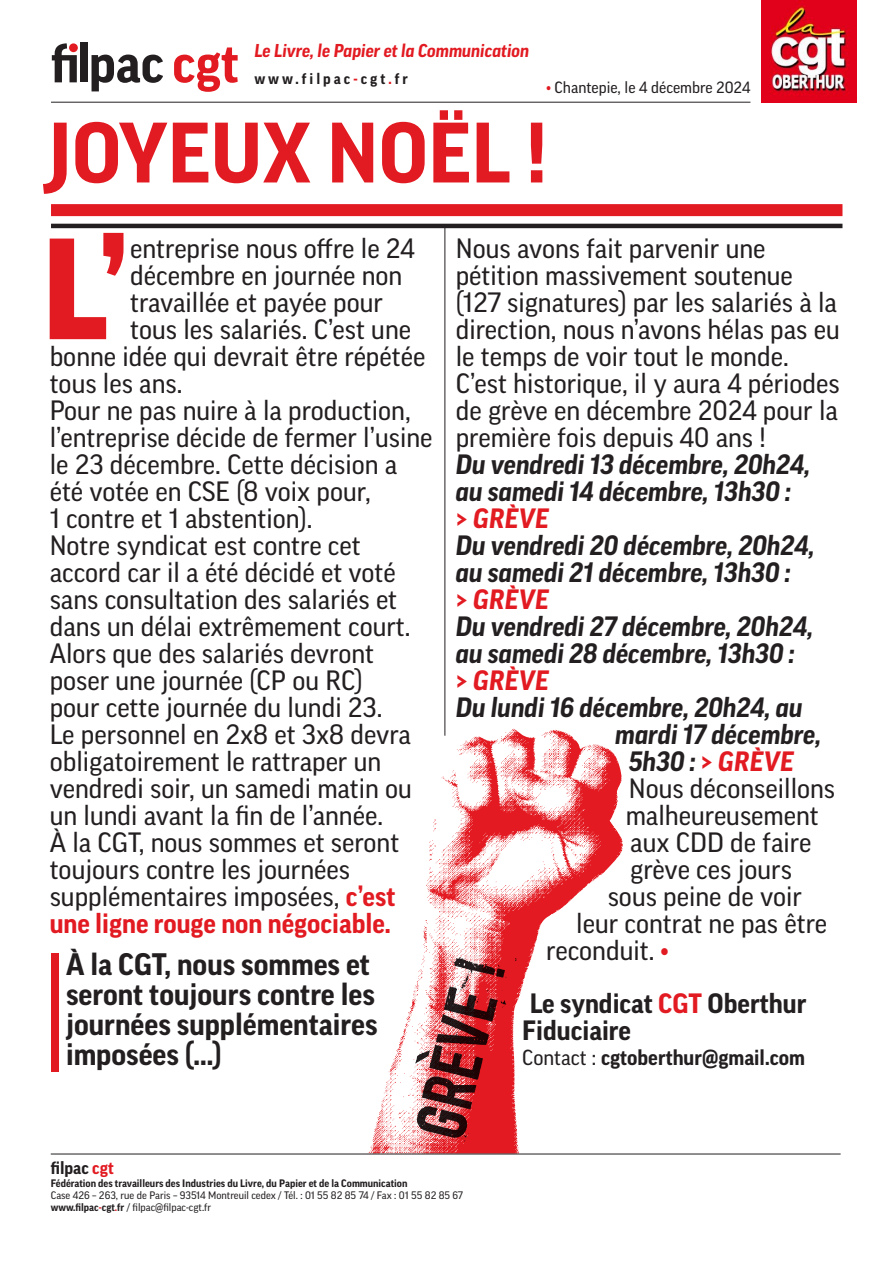
<style>
.page{position:relative;width:893px;height:1263px;background:#fff}
.page>*{position:absolute;margin:0;border:0;box-sizing:border-box;transform-origin:0 0}
.t1{font:900 138.75px "Good OT";color:#e21a21}
.t2{font:700 82.5px "Good OT";color:#e21a21}
.t3{font:700 30px/30px "Good OT";color:#231f20}
.t4{font:27px/27px "Good OT";color:#231f20}
.t5{font:italic 700 27px/27px "Good OT";color:#231f20}
.t6{font:700 27px/27px "Good OT";color:#231f20}
.t7{font:italic 700 27px "Good OT";letter-spacing:.01em;color:#e21a21}
.t8{font:700 27px "Good OT";color:#e21a21}
.t9{font:700 21px "Good OT";color:#231f20}
.t10{font:italic 700 18px "Good OT";color:#e21a21}
.t11{font:700 17.25px "Good OT";color:#231f20}
.t12{font:15.75px "Good OT";color:#231f20}
.t13{font:700 15px "Good OT";letter-spacing:.2em;color:#231f20}
.t14{font:10.5px/12px "Good OT";color:#231f20}
.t15{font:700 10.5px "Good OT";color:#231f20}
.s1{color:#e21a21}
.s2{color:#231f20}
.s3{font-weight:400}
.s4{font-weight:700;color:#e21a21}
.s5{font-weight:700}
</style>
<div class="page">
<div style="left:51px;top:204px;width:791px;height:12px;background:#e21a21"></div>
<hr style="left:51px;top:224px;width:791px;height:4px;background:#231f20">
<hr style="left:445px;top:226px;width:1px;height:510px;background:#231f20">
<div style="left:51px;top:953px;width:8px;height:118px;background:#e21a21"></div>
<img style="left:368px;top:729px;width:255px;height:424px">
<hr style="left:51px;top:1154px;width:790px;height:1px;background:#231f20">
<hr style="left:51px;top:102px;width:699px;height:1px;background:#231f20">
<svg style="left:174px;top:47px;width:64px;height:45px"></svg>
<svg style="left:92px;top:55px;width:71px;height:36px"></svg>
<div style="left:81px;top:43px;width:7px;height:39px;background:#231f20"></div>
<svg style="left:52px;top:43px;width:25px;height:39px"></svg>
<img style="left:761px;top:0;width:96px;height:103px">
<svg style="left:415px;top:950px;width:102px;height:191px;background:#bd5356"></svg>
<p class="t10" style="left:254px;top:41px;width:276px">Le Livre, le Papier et la Communication</p>
<p class="t13" style="left:254px;top:70px;width:155px">www.filpac<span class="s1">-</span>cgt<span class="s1">.</span>fr</p>
<p class="t12" style="left:546px;top:79px;width:205px"><span class="s1">•</span> Chantepie, le 4 décembre 2024</p>
<h2 class="t2" style="left:47px;top:108px;width:502px">JOYEUX NOËL !</h2>
<h1 class="t1" style="left:42px;top:213px;width:90px">L’</h1>
<p class="t4" style="left:130px;top:235px;width:286px">entreprise nous offre le 24</p>
<p class="t4" style="left:456px;top:235px;width:385px">Nous avons fait parvenir une pétition massivement soutenue (127 signatures) par les salariés à la direction, nous n’avons hélas pas eu le temps de voir tout le monde.<br>C’est historique, il y aura 4 périodes de grève en décembre 2024 pour la première fois depuis 40 ans !</p>
<p class="t5" style="left:456px;top:451px;width:356px">Du vendredi 13 décembre, 20h24, au samedi 14 décembre, 13h30 :</p>
<p class="t7" style="left:456px;top:504px;width:95px">&gt; GRÈVE</p>
<p class="t5" style="left:456px;top:532px;width:360px">Du vendredi 20 décembre, 20h24, au samedi 21 décembre, 13h30 :</p>
<p class="t7" style="left:456px;top:585px;width:95px">&gt; GRÈVE</p>
<p class="t5" style="left:456px;top:613px;width:359px">Du vendredi 27 décembre, 20h24, au samedi 28 décembre, 13h30 :</p>
<p class="t7" style="left:456px;top:666px;width:95px">&gt; GRÈVE</p>
<p class="t5" style="left:456px;top:694px;width:348px">Du lundi 16 décembre, 20h24, au</p>
<p class="t5" style="left:615px;top:721px;width:207px">mardi 17 décembre,</p>
<p class="t7" style="left:629px;top:747px;width:167px"><span class="s2">5h30 :</span> &gt; GRÈVE</p>
<p class="t4" style="left:629px;top:775px;width:208px">Nous déconseillons</p>
<p class="t4" style="left:626px;top:802px;width:195px">malheureusement</p>
<p class="t4" style="left:630px;top:829px;width:183px">aux CDD de faire</p>
<p class="t4" style="left:630px;top:856px;width:163px">grève ces jours</p>
<p class="t4" style="left:608px;top:883px;width:196px">sous peine de voir</p>
<p class="t4" style="left:576px;top:910px;width:252px">leur contrat ne pas être</p>
<p class="t4" style="left:546px;top:937px;width:124px">reconduit. <span class="s1">•</span></p>
<p class="t6" style="left:522px;top:990px;width:286px">Le syndicat <span class="s1">CGT</span> Oberthur<br>Fiduciaire</p>
<p class="t9" style="left:522px;top:1046px;width:284px"><span class="s3">Contact :</span> cgtoberthur@gmail.com</p>
<p class="t4" style="left:130px;top:262px;width:274px">décembre en journée non</p>
<p class="t4" style="left:130px;top:289px;width:254px">travaillée et payée pour</p>
<p class="t4" style="left:130px;top:316px;width:282px">tous les salariés. C’est une</p>
<p class="t4" style="left:50px;top:343px;width:377px">bonne idée qui devrait être répétée</p>
<p class="t4" style="left:50px;top:370px;width:134px">tous les ans.</p>
<p class="t4" style="left:50px;top:397px;width:363px">Pour ne pas nuire à la production,</p>
<p class="t4" style="left:50px;top:424px;width:384px">l’entreprise décide de fermer l’usine</p>
<p class="t4" style="left:50px;top:451px;width:349px">le 23 décembre. Cette décision a</p>
<p class="t4" style="left:50px;top:478px;width:323px">été votée en CSE (8 voix pour,</p>
<p class="t4" style="left:50px;top:505px;width:264px">1 contre et 1 abstention).</p>
<p class="t4" style="left:50px;top:532px;width:313px">Notre syndicat est contre cet</p>
<p class="t4" style="left:50px;top:559px;width:348px">accord car il a été décidé et voté</p>
<p class="t4" style="left:50px;top:586px;width:349px">sans consultation des salariés et</p>
<p class="t4" style="left:50px;top:613px;width:362px">dans un délai extrêmement court.</p>
<p class="t4" style="left:50px;top:640px;width:326px">Alors que des salariés devront</p>
<p class="t4" style="left:50px;top:667px;width:314px">poser une journée (CP ou RC)</p>
<p class="t4" style="left:50px;top:694px;width:334px">pour cette journée du lundi 23.</p>
<p class="t4" style="left:50px;top:721px;width:363px">Le personnel en 2x8 et 3x8 devra</p>
<p class="t4" style="left:50px;top:748px;width:333px">obligatoirement le rattraper un</p>
<p class="t4" style="left:50px;top:775px;width:364px">vendredi soir, un samedi matin ou</p>
<p class="t4" style="left:50px;top:802px;width:335px">un lundi avant la fin de l’année.</p>
<p class="t4" style="left:50px;top:829px;width:351px">À la CGT, nous sommes et seront</p>
<p class="t4" style="left:50px;top:856px;width:302px">toujours contre les journées</p>
<p class="t4" style="left:50px;top:883px;width:347px">supplémentaires imposées, <span class="s4">c’est</span></p>
<p class="t8" style="left:50px;top:909px;width:343px">une ligne rouge non négociable.</p>
<p class="t3" style="left:66px;top:949px;width:313px">À la CGT, nous sommes et seront toujours contre les journées supplémentaires imposées (...)</p>
<p class="t11" style="left:51px;top:1158px;width:65px">filpac <span class="s1">cgt</span></p>
<p class="t15" style="left:51px;top:1178px;width:358px">Fédération des travailleurs des Industries du Livre, du Papier et de la Communication</p>
<p class="t14" style="left:51px;top:1190px;width:414px">Case 426 – 263, rue de Paris – 93514 Montreuil cedex / Tél. : 01 55 82 85 74 / Fax : 01 55 82 85 67 <span class="s5">www.filpac</span><span class="s4">-</span><span class="s5">cgt</span><span class="s4">.</span><span class="s5">fr</span> / filpac@filpac-cgt.fr</p>
</div>
